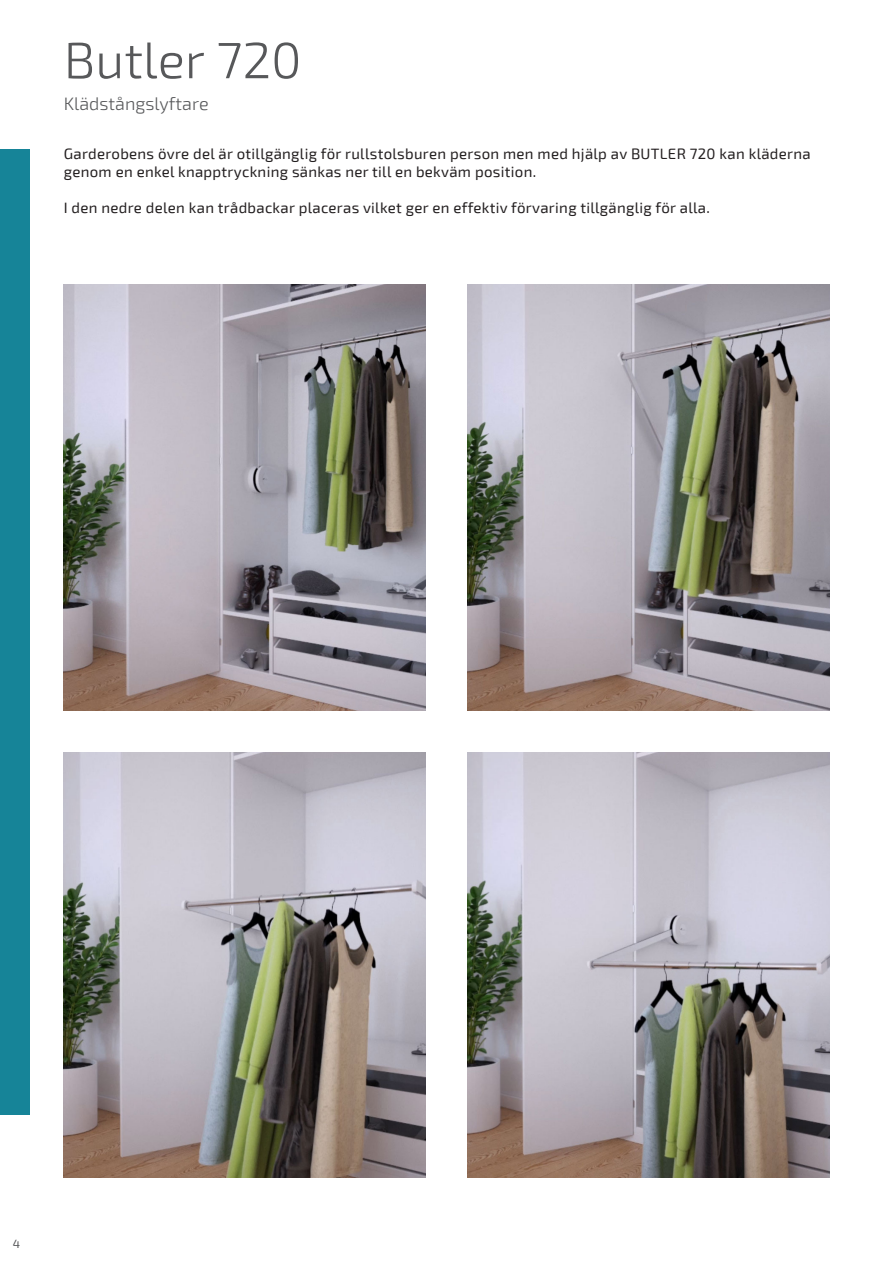
<style>
.page{position:relative;width:893px;height:1263px;background:#fff}
.page>*{position:absolute;margin:0;border:0;box-sizing:border-box;transform-origin:0 0}
.Produkt-Rubrik{font:300 51px "Exo 2";color:#57585a}
.Produkt-Underrubrik{font:300 18px "Exo 2";color:#57585a}
.t1{font:15px "Exo 2";letter-spacing:.02em;color:#231f20}
.t2{font:12px "Exo 2";color:#57585a}
</style>
<div class="page">
<img style="left:64px;top:285px;width:361px;height:425px">
<img style="left:64px;top:753px;width:361px;height:425px">
<img style="left:468px;top:285px;width:361px;height:425px">
<img style="left:468px;top:753px;width:361px;height:425px">
<div style="left:0;top:149px;width:30px;height:965px;background:#168498"></div>
<p class="Produkt-Rubrik" style="left:64px;top:31px;width:239px">Butler 720</p>
<p class="Produkt-Underrubrik" style="left:64px;top:94px;width:147px">Klädstångslyftare</p>
<p class="t1" style="left:64px;top:145px;width:748px">Garderobens övre del är otillgänglig för rullstolsburen person men med hjälp av BUTLER 720 kan kläderna</p>
<p class="t1" style="left:64px;top:163px;width:474px">genom en enkel knapptryckning sänkas ner till en bekväm position.</p>
<p class="t1" style="left:64px;top:199px;width:648px">I den nedre delen kan trådbackar placeras vilket ger en effektiv förvaring tillgänglig för alla.</p>
<p class="t2" style="left:13px;top:1237px;width:9px">4</p>
</div>
